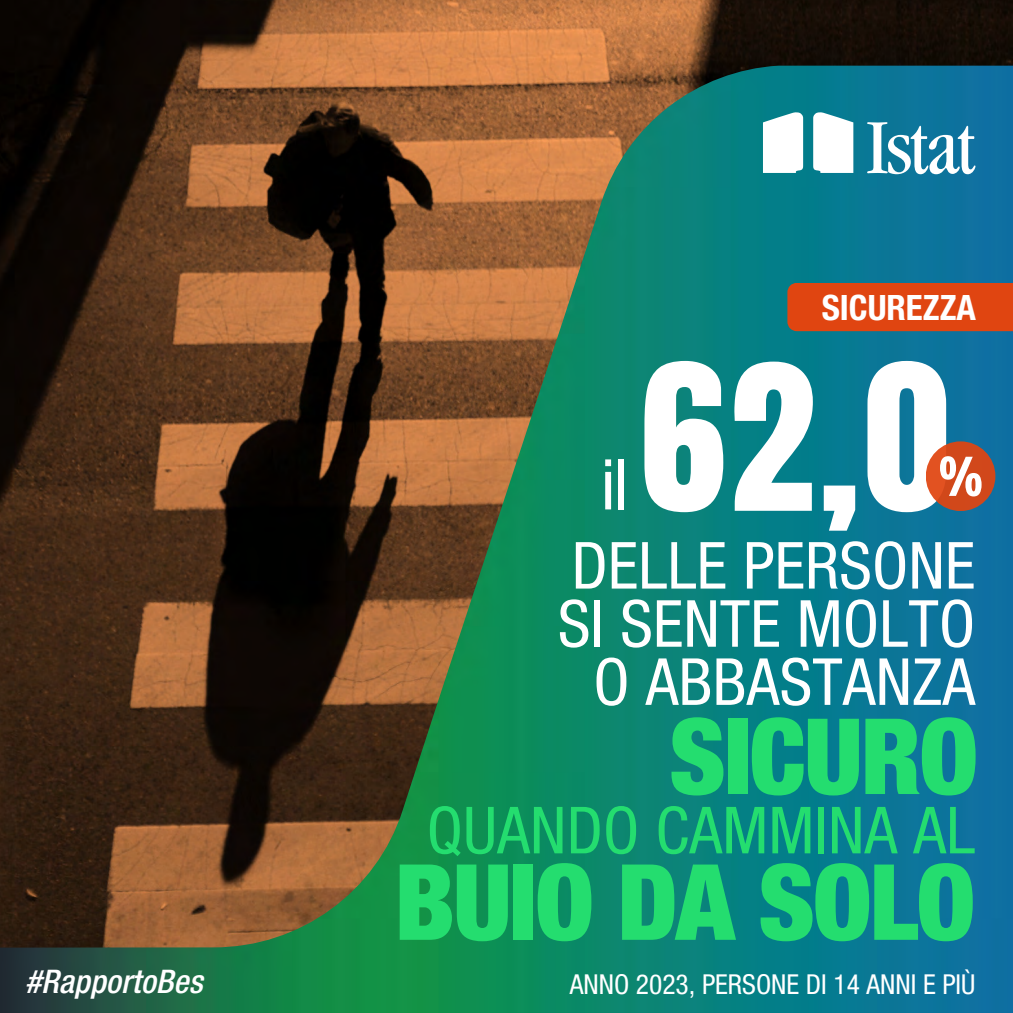
<style>
.page{position:relative;width:1013px;height:1013px;background:#fff}
.page>*{position:absolute;margin:0;border:0;box-sizing:border-box;transform-origin:0 0}
.t1{font:172.75px "Anton";color:#fff}
.t2{font:900 condensed 105.38px "Helvetica Neue LT Std";letter-spacing:-.02em;color:#24dd6f}
.t3{font:condensed 70px "Helvetica Neue LT Std";color:#fff}
.t4{font:condensed 65px/58.1px "Helvetica Neue LT Std";letter-spacing:.005em;color:#fff;text-align:center}
.t5{font:condensed 65px "Helvetica Neue LT Std";letter-spacing:.005em;color:#24dd6f}
.t6{font:56px "Anantason Black Wd 62";color:#fff}
.t7{font:700 condensed 35px "Helvetica Neue LT Std";color:#fff}
.t8{font:italic 500 condensed 32.5px "Helvetica Neue LT Std";letter-spacing:.005em;color:#fff}
.t9{font:condensed 27.5px "Helvetica Neue LT Std";color:#fff}
</style>
<div class="page">
<img style="left:0;top:0;width:1012px;height:66px">
<img style="left:0;top:66px;width:1012px;height:946px">
<svg style="left:867px;top:122px;width:108px;height:52px"></svg>
<svg style="left:813px;top:112px;width:40px;height:61px"></svg>
<svg style="left:763px;top:112px;width:40px;height:61px"></svg>
<div style="left:787px;top:283px;width:225px;height:48px;background:#e04511"></div>
<div style="left:925px;top:441px;width:70px;height:70px;background:#d1481a;border-radius:50%"></div>
<h4 class="t8" style="left:26px;top:969px;width:179px">#RapportoBes</h4>
<h5 class="t7" style="left:821px;top:295px;width:156px">SICUREZZA</h5>
<p class="t1" style="left:640px;top:314px;width:311px">62,0</p>
<p class="t3" style="left:601px;top:459px;width:28px">il</p>
<h3 class="t6" style="left:938px;top:444px;width:45px">%</h3>
<h1 class="t4" style="left:558px;top:545px;width:419px">DELLE PERSONE<br>SI SENTE MOLTO<br>O ABBASTANZA</h1>
<h2 class="t2" style="left:669px;top:718px;width:310px">SICURO</h2>
<h2 class="t5" style="left:427px;top:807px;width:550px">QUANDO CAMMINA AL</h2>
<h3 class="t2" style="left:394px;top:864px;width:582px">BUIO DA SOLO</h3>
<p class="t9" style="left:569px;top:974px;width:407px">ANNO 2023, PERSONE DI 14 ANNI E PIÙ</p>
</div>
